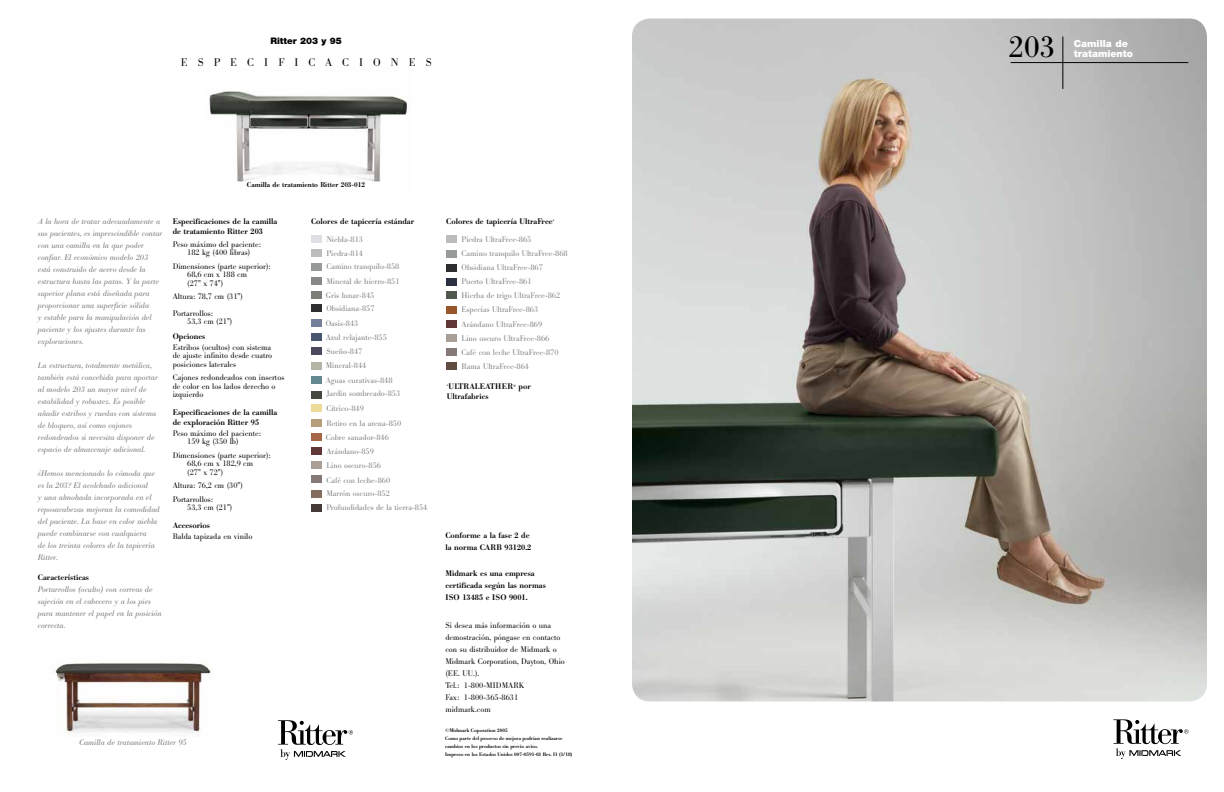
<style>
.page{position:relative;width:1224px;height:792px;background:#fff}
.page>*{position:absolute;margin:0;border:0;box-sizing:border-box;transform-origin:0 0}
.t1{font:30px "Bodoni BE";color:#000}
.t2{font:300 11px "Bodoni BE";letter-spacing:.92em;color:#000}
.t3{font:900 9.8px/9.8px "Helvetica Neue LT Std";color:#fff}
.t4{font:900 9px "Helvetica Neue LT Std";color:#000}
.t5{font:italic 300 8px/12px "Bodoni BE";color:#77787b}
.t6{font:300 8px/8.5px "Bodoni BE";color:#000}
.t7{font:300 8px/14px "Bodoni BE";color:#7c7f81}
.t8{font:500 8px/12px "Bodoni BE";color:#000}
.t9{font:500 7px "Bodoni BE";color:#000}
.t10{font:500 5px/8px "Bodoni BE";color:#000}
.t11{font:500 3.6px "Bodoni BE";color:#000}
</style>
<div class="page">
<img style="left:209px;top:91px;width:200px;height:91px">
<img style="left:632px;top:18px;width:575px;height:684px">
<hr style="left:1011px;top:62px;width:177px;height:1px;background:#000">
<hr style="left:1062px;top:36px;width:1px;height:53px;background:#000">
<svg style="left:1113px;top:719px;width:75px;height:40px"></svg>
<svg style="left:278px;top:720px;width:75px;height:40px"></svg>
<img style="left:55px;top:662px;width:157px;height:72px">
<div style="left:311px;top:304px;width:11px;height:8px;background:#2d2c2f"></div>
<div style="left:311px;top:433px;width:11px;height:8px;background:#a66646"></div>
<div style="left:311px;top:447px;width:11px;height:8px;background:#613636"></div>
<div style="left:311px;top:362px;width:11px;height:8px;background:#b4b5a5"></div>
<div style="left:311px;top:319px;width:11px;height:8px;background:#74809a"></div>
<div style="left:311px;top:291px;width:11px;height:8px;background:#7c7e79"></div>
<div style="left:311px;top:333px;width:11px;height:8px;background:#485470"></div>
<div style="left:311px;top:376px;width:11px;height:8px;background:#63888e"></div>
<div style="left:311px;top:404px;width:11px;height:8px;background:#eddc98"></div>
<div style="left:311px;top:235px;width:11px;height:8px;background:#dfdfe3"></div>
<div style="left:311px;top:419px;width:11px;height:8px;background:#b69e7a"></div>
<div style="left:311px;top:277px;width:11px;height:8px;background:#888688"></div>
<div style="left:311px;top:490px;width:11px;height:8px;background:#826d5e"></div>
<div style="left:311px;top:391px;width:11px;height:8px;background:#444941"></div>
<div style="left:311px;top:504px;width:11px;height:8px;background:#433937"></div>
<div style="left:311px;top:347px;width:11px;height:8px;background:#4d495c"></div>
<div style="left:311px;top:461px;width:11px;height:8px;background:#aa9f96"></div>
<div style="left:311px;top:249px;width:11px;height:8px;background:#bebdbd"></div>
<div style="left:311px;top:263px;width:11px;height:8px;background:#979a98"></div>
<div style="left:311px;top:475px;width:11px;height:8px;background:#857a75"></div>
<div style="left:447px;top:320px;width:10px;height:8px;background:#613636"></div>
<div style="left:447px;top:306px;width:10px;height:8px;background:#97572a"></div>
<div style="left:447px;top:278px;width:10px;height:8px;background:#2b3042"></div>
<div style="left:447px;top:264px;width:10px;height:8px;background:#2d2c2f"></div>
<div style="left:447px;top:291px;width:10px;height:8px;background:#50574d"></div>
<div style="left:447px;top:250px;width:10px;height:8px;background:#979a98"></div>
<div style="left:447px;top:334px;width:10px;height:8px;background:#aa9f96"></div>
<div style="left:447px;top:235px;width:10px;height:8px;background:#bebdbd"></div>
<div style="left:447px;top:348px;width:10px;height:8px;background:#857a75"></div>
<div style="left:447px;top:362px;width:10px;height:8px;background:#604c40"></div>
<p class="t4" style="left:270px;top:36px;width:73px">Ritter 203 y 95</p>
<h2 class="t2" style="left:181px;top:56px;width:252px">ESPECIFICACIONES</h2>
<p class="t9" style="left:247px;top:180px;width:119px">Camilla de tratamiento Ritter 203-012</p>
<p class="t5" style="left:38px;top:216px;width:126px">A la hora de tratar adecuadamente a sus pacientes, es imprescindible contar con una camilla en la que poder confiar. El económico modelo 203 está construido de acero desde la estructura hasta las patas. Y la parte superior plana está diseñada para proporcionar una superficie sólida<br>y estable para la manipulación del paciente y los ajustes durante las exploraciones.</p>
<p class="t5" style="left:38px;top:360px;width:122px">La estructura, totalmente metálica, también está concebida para aportar al modelo 203 un mayor nivel de estabilidad y robustez. Es posible añadir estribos y ruedas con sistema de bloqueo, así como cajones redondeados si necesita disponer de espacio de almacenaje adicional.</p>
<p class="t5" style="left:38px;top:468px;width:123px">¿Hemos mencionado lo cómoda que es la 203? El acolchado adicional<br>y una almohada incorporada en el reposacabezas mejoran la comodidad del paciente. La base en color niebla puede combinarse con cualquiera<br>de los treinta colores de la tapicería<br>Ritter.</p>
<p class="t8" style="left:38px;top:572px;width:53px">Características</p>
<p class="t5" style="left:38px;top:584px;width:125px">Portarrollos (oculto) con correas de sujeción en el cabecero y a los pies para mantener el papel en la posición correcta.</p>
<p class="t8" style="left:173px;top:217px;width:106px;line-height:10px">Especificaciones de la camilla de tratamiento Ritter 203</p>
<p class="t6" style="left:173px;top:240px;width:90px;text-align:center">Peso máximo del paciente:<br>182 kg (400 libras)</p>
<p class="t6" style="left:187px;top:262px;width:85px;text-indent:-15px">Dimensiones (parte superior):<br>68,6 cm x 188 cm<br>(27" x 74")</p>
<p class="t6" style="left:173px;top:289px;width:72px;line-height:16.5px">Altura: 78,7 cm (31")<br>Portarrollos:</p>
<p class="t6" style="left:187px;top:318px;width:47px">53,3 cm (21")</p>
<p class="t8" style="left:173px;top:331px;width:34px">Opciones</p>
<p class="t6" style="left:173px;top:343px;width:101px">Estribos (ocultos) con sistema de ajuste infinito desde cuatro posiciones laterales</p>
<p class="t6" style="left:173px;top:373px;width:113px">Cajones redondeados con insertos de color en los lados derecho o izquierdo</p>
<p class="t8" style="left:173px;top:408px;width:106px;line-height:10px">Especificaciones de la camilla de exploración Ritter 95</p>
<p class="t6" style="left:187px;top:429px;width:75px;text-indent:-15px">Peso máximo del paciente:<br>159 kg (350 lb)</p>
<p class="t6" style="left:187px;top:451px;width:85px;text-indent:-15px">Dimensiones (parte superior):<br>68,6 cm x 182,9 cm<br>(27" x 72")</p>
<p class="t6" style="left:173px;top:479px;width:72px;line-height:13.5px">Altura: 76,2 cm (30")<br>Portarrollos:</p>
<p class="t6" style="left:187px;top:503px;width:47px">53,3 cm (21")</p>
<p class="t8" style="left:173px;top:520px;width:39px">Accesorios</p>
<p class="t6" style="left:173px;top:532px;width:81px">Balda tapizada en vinilo</p>
<p class="t8" style="left:311px;top:216px;width:105px">Colores de tapicería estándar</p>
<p class="t7" style="left:326px;top:232px;width:38px">Niebla-813</p>
<p class="t7" style="left:326px;top:247px;width:75px;line-height:13px">Piedra-814<br>Camino tranquilo-858</p>
<p class="t7" style="left:326px;top:274px;width:75px">Mineral de hierro-851</p>
<p class="t7" style="left:326px;top:289px;width:50px">Gris lunar-845</p>
<p class="t7" style="left:326px;top:331px;width:63px">Azul relajante-855</p>
<p class="t7" style="left:326px;top:374px;width:68px">Aguas curativas-848</p>
<p class="t7" style="left:326px;top:402px;width:39px">Cítrico-849</p>
<p class="t7" style="left:326px;top:302px;width:50px">Obsidiana-857</p>
<p class="t7" style="left:326px;top:317px;width:34px">Oasis-843</p>
<p class="t7" style="left:326px;top:345px;width:38px">Sueño-847</p>
<p class="t7" style="left:326px;top:359px;width:42px">Mineral-844</p>
<p class="t7" style="left:326px;top:387px;width:75px">Jardín sombreado-853</p>
<p class="t7" style="left:326px;top:417px;width:76px">Retiro en la arena-850</p>
<p class="t7" style="left:326px;top:431px;width:65px">Cobre sanador-846<br>Arándano-859</p>
<p class="t7" style="left:326px;top:459px;width:56px">Lino oscuro-856</p>
<p class="t7" style="left:326px;top:474px;width:65px">Café con leche-860</p>
<p class="t7" style="left:326px;top:487px;width:65px">Marrón oscuro-852</p>
<p class="t7" style="left:326px;top:501px;width:102px">Profundidades de la tierra-854</p>
<p class="t5" style="left:79px;top:736px;width:109px">Camilla de tratamiento Ritter 95</p>
<p class="t8" style="left:446px;top:216px;width:108px">Colores de tapicería UltraFree</p>
<p class="t11" style="left:553px;top:218px;width:3px">*</p>
<p class="t7" style="left:462px;top:233px;width:71px">Piedra UltraFree-865</p>
<p class="t7" style="left:462px;top:247px;width:108px">Camino tranquilo UltraFree-868</p>
<p class="t7" style="left:462px;top:261px;width:83px">Obsidiana UltraFree-867</p>
<p class="t7" style="left:462px;top:288px;width:100px">Hierba de trigo UltraFree-862</p>
<p class="t7" style="left:462px;top:275px;width:72px">Puerto UltraFree-861</p>
<p class="t7" style="left:462px;top:303px;width:78px">Especias UltraFree-863</p>
<p class="t7" style="left:462px;top:317px;width:82px">Arándano UltraFree-869</p>
<p class="t7" style="left:462px;top:331px;width:89px">Lino oscuro UltraFree-866</p>
<p class="t7" style="left:462px;top:345px;width:98px;line-height:14.4px">Café con leche UltraFree-870<br>Rama UltraFree-864</p>
<p class="t11" style="left:447px;top:383px;width:3px">*</p>
<p class="t8" style="left:448px;top:381px;width:66px">ULTRALEATHER</p>
<p class="t11" style="left:513px;top:383px;width:4px">®</p>
<p class="t8" style="left:519px;top:381px;width:14px">por</p>
<p class="t8" style="left:447px;top:391px;width:43px">Ultrafabrics</p>
<p class="t8" style="left:445px;top:530px;width:87px">Conforme a la fase 2 de la norma CARB 93120.2</p>
<p class="t8" style="left:445px;top:568px;width:102px">Midmark es una empresa certificada según las normas<br>ISO 13485 e ISO 9001.</p>
<p class="t6" style="left:445px;top:620px;width:121px;line-height:12px">Si desea más información o una demostración, póngase en contacto con su distribuidor de Midmark o<br>Midmark Corporation, Dayton, Ohio (EE. UU.).<br>Tel.: 1-800-MIDMARK<br>Fax: 1-800-365-8631 midmark.com</p>
<p class="t10" style="left:445px;top:727px;width:128px">©Midmark Coporation 2005<br>Como parte del proceso de mejora podrían realizarse cambios en los productos sin previo aviso.<br>Impreso en los Estados Unidos 007-0591-03 Rev. I1 (1/18)</p>
<h1 class="t1" style="left:1009px;top:30px;width:48px">203</h1>
<p class="t3" style="left:1074px;top:39px;width:61px">Camilla de tratamiento</p>
</div>
